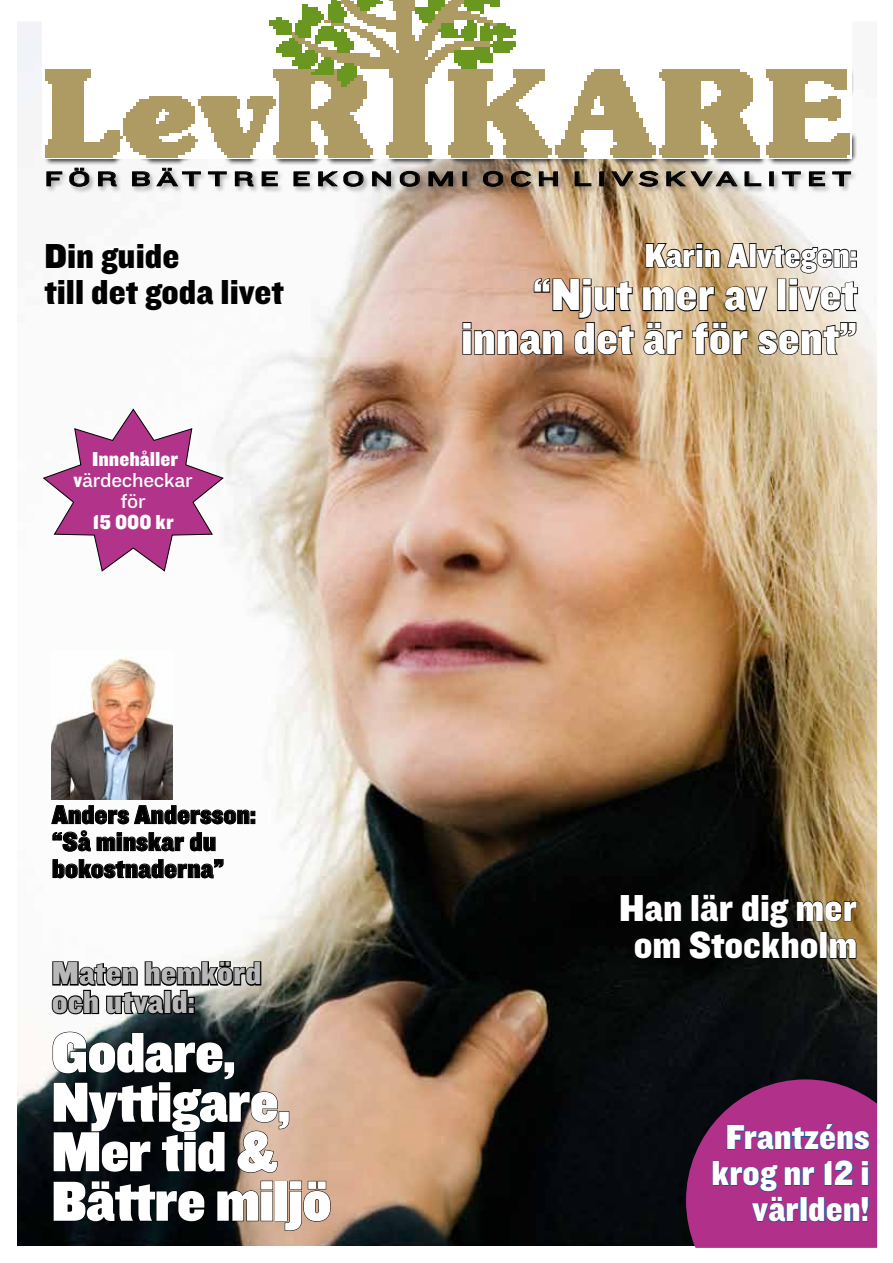
<style>
.page{position:relative;width:893px;height:1263px;background:#fff}
.page>*{position:absolute;margin:0;border:0;box-sizing:border-box;transform-origin:0 0}
.t1{font:58.5px/49.5px "Knockout HTF91 Ultmt Middlewt";color:#fff}
.t2{font:46.5px/43.5px "Knockout HTF71 Full Middlewt";color:#fff;text-align:right}
.t3{font:39px/37.5px "Knockout HTF71 Full Middlewt";color:#fff;text-align:center}
.t4{font:36px/36px "Knockout HTF71 Full Middlewt";color:#fff;text-align:right}
.t5{font:36px/36px "Knockout HTF71 Full Middlewt";color:#000}
.t6{font:34.5px "Knockout HTF71 Full Middlewt";color:#fff}
.t7{font:33px/28.5px "Knockout HTF71 Full Middlewt";color:#b9b8b8}
.t8{font:27px/27px "Knockout HTF71 Full Middlewt";color:#000}
.t9{font:21px "Knockout HTF32 Junior Cruiserwt";letter-spacing:.18em;color:#000;scale:1.49 1}
.t10{font:21px "Knockout HTF71 Full Middlewt";color:#fff}
.t11{font:21px/21px "Knockout HTF32 Junior Cruiserwt";letter-spacing:-.01em;color:#fff;text-align:center;scale:.95 1}
.s1{font-family:"Knockout HTF71 Full Middlewt"}
</style>
<div class="page">
<img style="left:17px;top:22px;width:861px;height:1224px">
<div style="left:36px;top:0;width:824px;height:167px;background:#fff;opacity:.43"></div>
<img style="left:42px;top:0;width:810px;height:158px">
<svg style="left:686px;top:1079px;width:192px;height:169px;background:#8d2e7a"></svg>
<p class="t9" style="left:44px;top:167px;width:543px">FÖR BÄTTRE EKONOMI OCH LIVSKVALITET</p>
<h3 class="t5" style="left:44px;top:239px;width:241px">Din guide<br>till det goda livet</h3>
<p class="t10" style="left:92px;top:447px;width:88px">Innehåller</p>
<p class="t11" style="left:74px;top:469px;width:127px"><span class="s1">v</span>ärdecheckar för</p>
<p class="t10" style="left:92px;top:510px;width:83px">15 000 kr</p>
<p class="t8" style="left:52px;top:802px;width:205px">Anders Andersson: “Så minskar du bokostnaderna”</p>
<p class="t7" style="left:52px;top:960px;width:211px">Maten hemkörd och utvald:</p>
<h1 class="t1" style="left:52px;top:1029px;width:281px">Godare,<br>Nyttigare,<br>Mer tid &amp;<br>Bättre miljö</h1>
<p class="t6" style="left:644px;top:237px;width:214px">Karin Alvtegen:</p>
<h2 class="t2" style="left:461px;top:274px;width:398px">“Njut mer av livet innan det är för sent”</h2>
<h3 class="t3" style="left:619px;top:890px;width:240px">Han lär dig mer om Stockholm</h3>
<h3 class="t4" style="left:712px;top:1120px;width:159px">Frantzéns krog nr 12 i världen!</h3>
</div>
